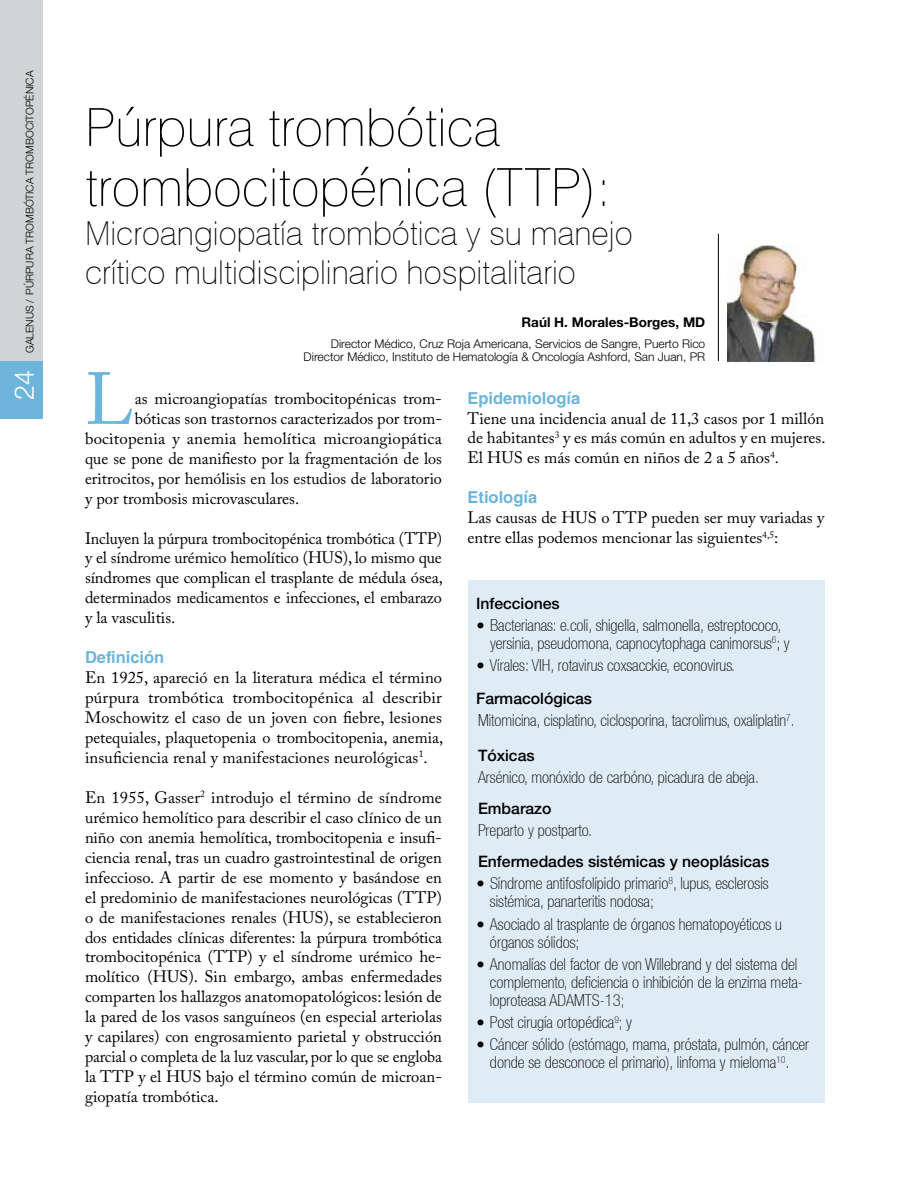
<style>
.page{position:relative;width:918px;height:1188px;background:#fff}
.page>*{position:absolute;margin:0;border:0;box-sizing:border-box;transform-origin:0 0}
.t1{font:72.9px "Adobe Caslon Pro";color:#6db5da}
.t2{font:100 52.5px/60px "Swiss 721 BT";color:#000}
.t3{font:100 33px/39px "Swiss 721 BT";color:#000}
.t4{font:300 27px "Helvetica Neue";color:#fff}
.t5{font:16.5px/20px "Adobe Caslon Pro";color:#000;text-align:justify}
.t6{font:100 condensed 16.5px/18px "Helvetica 37";color:#000}
.t7{font:700 16.5px "Helvetica LT Std";color:#6db5da}
.t8{font:500 15.75px "Helvetica Neue";color:#000}
.t9{font:700 13.5px "Helvetica Neue";color:#000}
.t10{font:300 12px/13.5px "Helvetica Neue";color:#000;text-align:right}
.t11{font:300 10.5px "Helvetica Neue";color:#000}
</style>
<div class="page">
<div style="left:468px;top:580px;width:356px;height:523px;background:#dfebf5"></div>
<img style="left:727px;top:246px;width:89px;height:115px">
<hr style="left:718px;top:234px;width:1px;height:127px;background:#000">
<div style="left:0;top:0;width:43px;height:412px;background:#d1d3d4"></div>
<div style="left:0;top:361px;width:43px;height:57px;background:#6db5da"></div>
<p class="t11" style="left:23px;top:353px;width:283px;rotate:-90deg">GALENUS / Púrpura trombótica trombocitopénica</p>
<h3 class="t4" style="left:8px;top:400px;width:32px;rotate:-90deg">24</h3>
<h2 class="t2" style="left:85px;top:97px;width:527px">Púrpura trombótica trombocitopénica (TTP):</h2>
<h3 class="t3" style="left:85px;top:213px;width:549px">Microangiopatía trombótica y su manejo crítico multidisciplinario hospitalitario</h3>
<p class="t9" style="left:522px;top:313px;width:185px">Raúl H. Morales-Borges, MD</p>
<p class="t10" style="left:304px;top:336px;width:403px">Director Médico, Cruz Roja Americana, Servicios de Sangre, Puerto Rico<br>Director Médico, Instituto de Hematología &amp; Oncología Ashford, San Juan, PR</p>
<h1 class="t1" style="left:85px;top:356px;width:50px">L</h1>
<p class="t7" style="left:468px;top:388px;width:114px">Epidemiología</p>
<p class="t5" style="left:467px;top:408px;width:360px">Tiene una incidencia anual de 11,3 casos por 1 millón de habitantes<sup>3</sup> y es más común en adultos y en mujeres.<br>El HUS es más común en niños de 2 a 5 años<sup>4</sup>.</p>
<p class="t7" style="left:468px;top:487px;width:71px">Etiología</p>
<p class="t5" style="left:468px;top:508px;width:358px">Las causas de HUS o TTP pueden ser muy variadas y entre ellas podemos mencionar las siguientes<sup>4,5</sup>:</p>
<p class="t5" style="left:135px;top:388px;width:309px">as microangiopatías trombocitopénicas trom-</p>
<p class="t5" style="left:135px;top:408px;width:309px">bóticas son trastornos caracterizados por trom-</p>
<p class="t5" style="left:85px;top:428px;width:358px">bocitopenia y anemia hemolítica microangiopática</p>
<p class="t5" style="left:85px;top:448px;width:359px">que se pone de manifiesto por la fragmentación de los</p>
<p class="t5" style="left:85px;top:468px;width:359px">eritrocitos, por hemólisis en los estudios de laboratorio</p>
<p class="t5" style="left:85px;top:488px;width:216px">y por trombosis microvasculares.</p>
<p class="t5" style="left:85px;top:528px;width:360px">Incluyen la púrpura trombocitopénica trombótica (TTP) y el síndrome urémico hemolítico (HUS), lo mismo que síndromes que complican el trasplante de médula ósea, determinados medicamentos e infecciones, el embarazo y la vasculitis.</p>
<p class="t7" style="left:85px;top:647px;width:81px">Definición</p>
<p class="t5" style="left:85px;top:667px;width:360px">En 1925, apareció en la literatura médica el término púrpura trombótica trombocitopénica al describir Moschowitz el caso de un joven con fiebre, lesiones petequiales, plaquetopenia o trombocitopenia, anemia, insuficiencia renal y manifestaciones neurológicas<sup>1</sup>.</p>
<p class="t5" style="left:85px;top:787px;width:359px">En 1955, Gasser<sup>2</sup> introdujo el término de síndrome urémico hemolítico para describir el caso clínico de un niño con anemia hemolítica, trombocitopenia e insufi&shy;ciencia renal, tras un cuadro gastrointestinal de origen infeccioso. A partir de ese momento y basándose en el predominio de manifestaciones neurológicas (TTP) o de manifestaciones renales (HUS), se establecieron dos entidades clínicas diferentes: la púrpura trombótica trombocitopénica (TTP) y el síndrome urémico he&shy;molítico (HUS). Sin embargo, ambas enfermedades comparten los hallazgos anatomopatológicos: lesión de la pared de los vasos sanguíneos (en especial arteriolas y capilares) con engrosamiento parietal y obstrucción parcial o completa de la luz vascular, por lo que se engloba la TTP y el HUS bajo el término común de microan&shy;giopatía trombótica.</p>
<p class="t8" style="left:476px;top:594px;width:85px">Infecciones</p>
<p class="t6" style="left:490px;top:616px;width:301px;text-indent:-13px">• Bacterianas: e.coli, shigella, salmonella, estreptococo, yersinia, pseudomona, capnocytophaga canimorsus<sup>6</sup>; y</p>
<p class="t6" style="left:476px;top:656px;width:260px">• Vírales: VIH, rotavirus coxsacckie, econovirus.</p>
<p class="t8" style="left:476px;top:689px;width:118px">Farmacológicas</p>
<p class="t6" style="left:478px;top:711px;width:318px">Mitomicina, cisplatino, ciclosporina, tacrolimus, oxaliplatin<sup>7</sup>.</p>
<p class="t8" style="left:478px;top:746px;width:58px">Tóxicas</p>
<p class="t6" style="left:478px;top:768px;width:282px">Arsénico, monóxido de carbóno, picadura de abeja.</p>
<p class="t8" style="left:478px;top:799px;width:75px">Embarazo</p>
<p class="t6" style="left:478px;top:821px;width:115px">Preparto y postparto.</p>
<p class="t8" style="left:478px;top:852px;width:293px">Enfermedades sistémicas y neoplásicas</p>
<p class="t6" style="left:490px;top:874px;width:280px;text-indent:-13px">• Síndrome antifosfolípido primario<sup>8</sup>, lupus, esclerosis sistémica, panarteritis nodosa;</p>
<p class="t6" style="left:490px;top:915px;width:294px;text-indent:-13px">• Asociado al trasplante de órganos hematopoyéticos u órganos sólidos;</p>
<p class="t6" style="left:490px;top:955px;width:315px;text-indent:-13px">• Anomalías del factor de von Willebrand y del sistema del complemento, deficiencia o inhibición de la enzima meta&shy;loproteasa ADAMTS-13;</p>
<p class="t6" style="left:477px;top:1013px;width:157px">• Post cirugía ortopédica<sup>9</sup>; y</p>
<p class="t6" style="left:477px;top:1035px;width:334px;text-align:center">• Cáncer sólido (estómago, mama, próstata, pulmón, cáncer donde se desconoce el primario), linfoma y mieloma<sup>10</sup>.</p>
</div>
